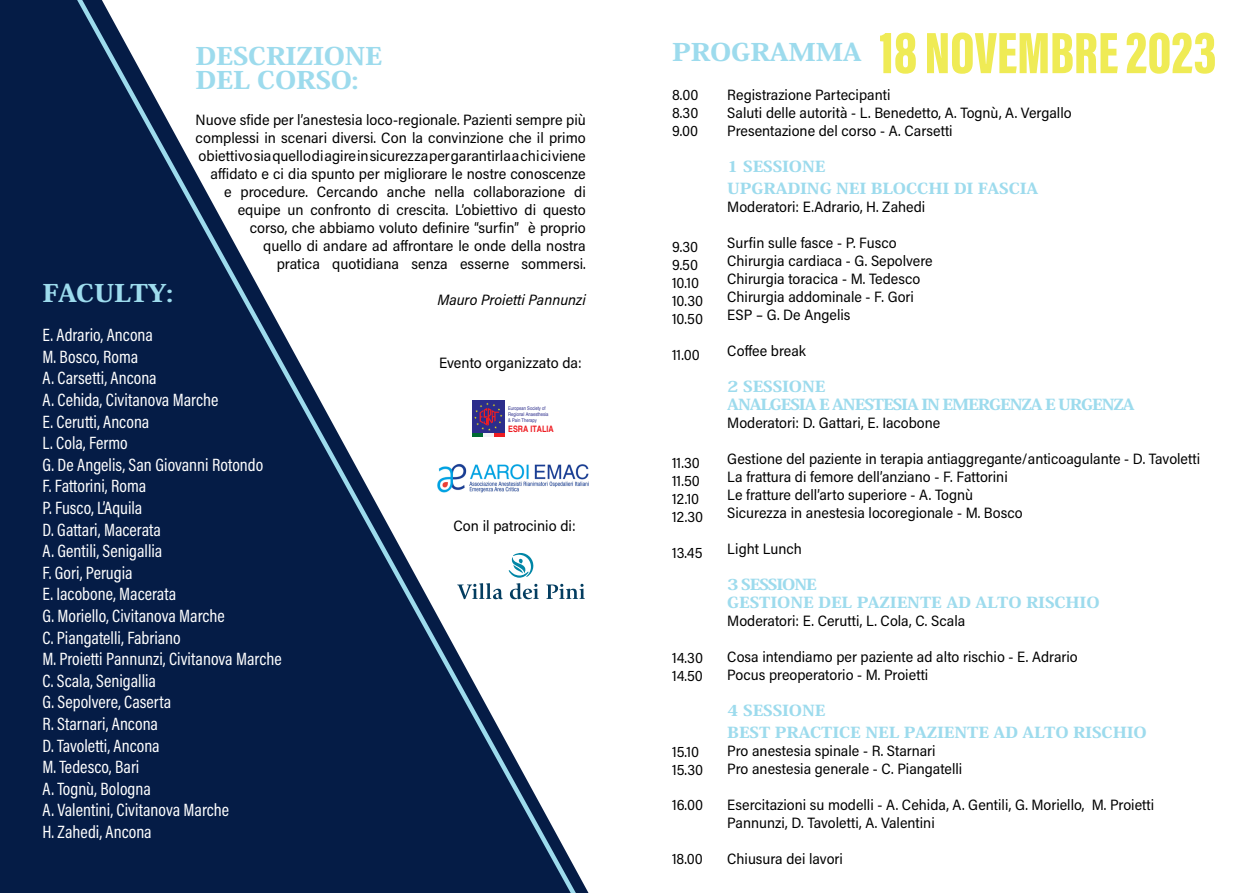
<style>
.page{position:relative;width:1259px;height:893px;background:#fff}
.page>*{position:absolute;margin:0;border:0;box-sizing:border-box;transform-origin:0 0}
.t1{font:60px "Acumin Variable Concept";color:#efeb55}
.t2{font:800 24px "Koz Min Pr 6 N";letter-spacing:-.01em;color:#9ddbed;scale:1.2 1}
.t3{font:18px/21.6px "Acumin Pro Cond";color:#fff}
.t4{font:15px/18px "Acumin Pro Semi Cond";color:#000}
.t5{font:800 15px "Koz Min Pr 6 N";letter-spacing:-.01em;color:#9ddbed;scale:1.2 1}
.t6{font:800 15px "Koz Min Pr 6 N";letter-spacing:-.065em;color:#9ddbed;scale:1.2 1}
.t7{font:italic 15px "Acumin Pro Semi Cond";color:#000}
.t8{font:700 condensed 8.85px "Helvetica";color:#ee1d23}
.t9{font:condensed 5.1px/6px "Helvetica";color:#2c2d8c}
</style>
<div class="page">
<div style="left:0;top:0;width:69px;height:893px;background:#051c46"></div>
<svg style="left:69px;top:0;width:520px;height:893px"></svg>
<img style="left:437px;top:463px;width:152px;height:30px">
<div style="left:472px;top:400px;width:32px;height:33px;background:#2c2d8c"></div>
<svg style="left:472px;top:403px;width:32px;height:33px"></svg>
<svg style="left:457px;top:583px;width:46px;height:16px"></svg>
<svg style="left:509px;top:553px;width:30px;height:46px"></svg>
<svg style="left:546px;top:584px;width:39px;height:15px"></svg>
<p class="t2" style="left:196px;top:42px;width:157px">DESCRIZIONE</p>
<p class="t2" style="left:196px;top:66px;width:137px">DEL CORSO:</p>
<p class="t4" style="left:196px;top:110px;width:392px;text-align:right">Nuove sfide per l’anestesia loco-regionale. Pazienti sempre più complessi in scenari diversi. Con la convinzione che il primo obiettivo sia quello di agire in sicurezza per garantirla a chi ci viene affidato e ci dia spunto per migliorare le nostre conoscenze<br>e procedure. Cercando anche nella collaborazione di equipe un confronto di crescita. L’obiettivo di questo<br>corso, che abbiamo voluto definire “surfin” è proprio<br>quello di andare ad affrontare le onde della nostra<br>pratica quotidiana senza esserne sommersi.</p>
<p class="t2" style="left:43px;top:279px;width:110px">FACULTY:</p>
<p class="t7" style="left:437px;top:289px;width:150px">Mauro Proietti Pannunzi</p>
<p class="t3" style="left:43px;top:324px;width:112px">E. Adrario, Ancona</p>
<p class="t3" style="left:43px;top:345px;width:97px">M. Bosco, Roma</p>
<p class="t3" style="left:43px;top:367px;width:116px">A. Carsetti, Ancona</p>
<p class="t3" style="left:43px;top:389px;width:177px">A. Cehida, Civitanova Marche</p>
<p class="t3" style="left:43px;top:410px;width:108px">E. Cerutti, Ancona</p>
<p class="t3" style="left:43px;top:432px;width:87px">L. Cola, Fermo</p>
<p class="t3" style="left:43px;top:453px;width:222px">G. De Angelis, San Giovanni Rotondo</p>
<p class="t3" style="left:43px;top:475px;width:105px">F. Fattorini, Roma</p>
<p class="t3" style="left:43px;top:497px;width:101px">P. Fusco, L’Aquila</p>
<p class="t3" style="left:43px;top:518px;width:120px">D. Gattari, Macerata</p>
<p class="t3" style="left:43px;top:540px;width:121px">A. Gentili, Senigallia</p>
<p class="t3" style="left:43px;top:561px;width:92px">F. Gori, Perugia</p>
<p class="t3" style="left:43px;top:583px;width:184px">E. Iacobone, Macerata<br>G. Moriello, Civitanova Marche</p>
<p class="t3" style="left:43px;top:626px;width:140px">C. Piangatelli, Fabriano</p>
<p class="t3" style="left:43px;top:648px;width:241px">M. Proietti Pannunzi, Civitanova Marche<br>C. Scala, Senigallia</p>
<p class="t3" style="left:43px;top:691px;width:130px">G. Sepolvere, Caserta</p>
<p class="t3" style="left:43px;top:713px;width:117px">R. Starnari, Ancona</p>
<p class="t3" style="left:43px;top:734px;width:119px">D. Tavoletti, Ancona</p>
<p class="t3" style="left:43px;top:756px;width:98px">M. Tedesco, Bari</p>
<p class="t3" style="left:43px;top:777px;width:110px">A. Tognù, Bologna</p>
<p class="t3" style="left:43px;top:799px;width:188px">A. Valentini, Civitanova Marche</p>
<p class="t3" style="left:43px;top:821px;width:111px">H. Zahedi, Ancona</p>
<p class="t4" style="left:439px;top:353px;width:144px">Evento organizzato da:</p>
<p class="t9" style="left:508px;top:405px;width:42px">European Society of<br>Regional Anaesthesia &amp; Pain Therapy</p>
<p class="t8" style="left:508px;top:423px;width:47px">ESRA ITALIA</p>
<p class="t4" style="left:453px;top:516px;width:124px">Con il patrocinio di:</p>
<p class="t1" style="left:879px;top:11px;width:338px">18 NOVEMBRE 2023</p>
<p class="t2" style="left:672px;top:39px;width:160px">PROGRAMMA</p>
<p class="t4" style="left:672px;top:85px;width:28px">8.00</p>
<p class="t4" style="left:672px;top:103px;width:28px">8.30</p>
<p class="t4" style="left:672px;top:121px;width:28px">9.00</p>
<p class="t4" style="left:727px;top:85px;width:165px">Registrazione Partecipanti</p>
<p class="t4" style="left:727px;top:103px;width:346px">Saluti delle autorità - L. Benedetto, A. Tognù, A. Vergallo</p>
<p class="t4" style="left:727px;top:121px;width:227px">Presentazione del corso - A. Carsetti</p>
<p class="t5" style="left:727px;top:158px;width:83px">1 SESSIONE</p>
<p class="t5" style="left:727px;top:180px;width:261px">UPGRADING NEI BLOCCHI DI FASCIA</p>
<p class="t4" style="left:727px;top:197px;width:200px">Moderatori: E.Adrario, H. Zahedi</p>
<p class="t4" style="left:727px;top:233px;width:171px">Surfin sulle fasce - P. Fusco</p>
<p class="t4" style="left:727px;top:251px;width:207px">Chirurgia cardiaca - G. Sepolvere</p>
<p class="t4" style="left:727px;top:269px;width:194px">Chirurgia toracica - M. Tedesco</p>
<p class="t4" style="left:727px;top:287px;width:188px">Chirurgia addominale - F. Gori</p>
<p class="t4" style="left:727px;top:305px;width:125px">ESP – G. De Angelis</p>
<p class="t4" style="left:727px;top:341px;width:80px">Coffee break</p>
<p class="t5" style="left:727px;top:378px;width:83px">2 SESSIONE</p>
<p class="t6" style="left:727px;top:396px;width:341px">ANALGESIA E ANESTESIA IN EMERGENZA E URGENZA</p>
<p class="t4" style="left:727px;top:413px;width:214px">Moderatori: D. Gattari, E. Iacobone</p>
<p class="t4" style="left:727px;top:449px;width:474px">Gestione del paziente in terapia antiaggregante/anticoagulante - D. Tavoletti</p>
<p class="t4" style="left:727px;top:467px;width:282px">La frattura di femore dell’anziano - F. Fattorini</p>
<p class="t4" style="left:727px;top:485px;width:247px">Le fratture dell’arto superiore - A. Tognù</p>
<p class="t4" style="left:727px;top:503px;width:297px">Sicurezza in anestesia locoregionale - M. Bosco</p>
<p class="t4" style="left:727px;top:539px;width:76px">Light Lunch</p>
<p class="t6" style="left:727px;top:576px;width:76px">3 SESSIONE</p>
<p class="t5" style="left:727px;top:594px;width:312px">GESTIONE DEL PAZIENTE AD ALTO RISCHIO</p>
<p class="t4" style="left:727px;top:611px;width:239px">Moderatori: E. Cerutti, L. Cola, C. Scala</p>
<p class="t4" style="left:727px;top:647px;width:352px">Cosa intendiamo per paziente ad alto rischio - E. Adrario</p>
<p class="t4" style="left:727px;top:665px;width:202px">Pocus preoperatorio - M. Proietti</p>
<p class="t5" style="left:727px;top:702px;width:83px">4 SESSIONE</p>
<p class="t5" style="left:727px;top:724px;width:351px">BEST PRACTICE NEL PAZIENTE AD ALTO RISCHIO</p>
<p class="t4" style="left:727px;top:741px;width:210px">Pro anestesia spinale - R. Starnari</p>
<p class="t4" style="left:727px;top:759px;width:236px">Pro anestesia generale - C. Piangatelli</p>
<p class="t4" style="left:727px;top:795px;width:428px">Esercitazioni su modelli - A. Cehida, A. Gentili, G. Moriello, M. Proietti<br>Pannunzi, D. Tavoletti, A. Valentini</p>
<p class="t4" style="left:727px;top:849px;width:117px">Chiusura dei lavori</p>
<p class="t4" style="left:672px;top:237px;width:28px">9.30</p>
<p class="t4" style="left:672px;top:255px;width:28px">9.50</p>
<p class="t4" style="left:672px;top:273px;width:29px">10.10</p>
<p class="t4" style="left:672px;top:291px;width:33px">10.30</p>
<p class="t4" style="left:672px;top:309px;width:33px">10.50</p>
<p class="t4" style="left:672px;top:345px;width:29px">11.00</p>
<p class="t4" style="left:672px;top:453px;width:29px">11.30</p>
<p class="t4" style="left:672px;top:471px;width:29px">11.50</p>
<p class="t4" style="left:672px;top:489px;width:29px">12.10</p>
<p class="t4" style="left:672px;top:507px;width:33px">12.30</p>
<p class="t4" style="left:672px;top:543px;width:32px">13.45</p>
<p class="t4" style="left:672px;top:648px;width:32px">14.30</p>
<p class="t4" style="left:672px;top:666px;width:32px">14.50</p>
<p class="t4" style="left:672px;top:742px;width:29px">15.10</p>
<p class="t4" style="left:672px;top:760px;width:33px">15.30</p>
<p class="t4" style="left:672px;top:795px;width:33px">16.00</p>
<p class="t4" style="left:672px;top:849px;width:32px">18.00</p>
</div>
